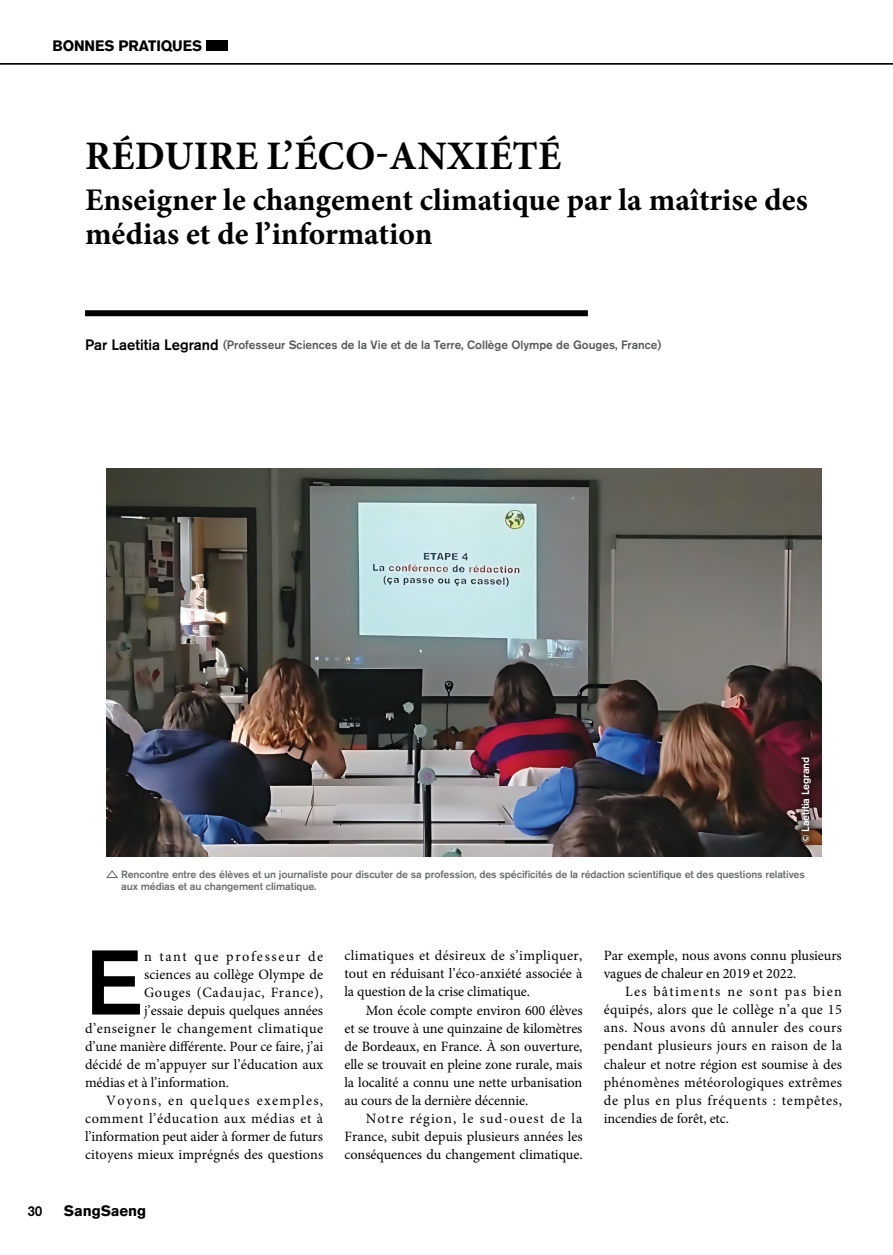
<style>
.page{position:relative;width:893px;height:1255px;background:#fff}
.page>*{position:absolute;margin:0;border:0;box-sizing:border-box;transform-origin:0 0}
.t1{font:500 90.75px "Akzidenz Grotesk BQ";color:#000}
.t2{font:700 40.5px "Minion Pro";letter-spacing:.005em;color:#000}
.t3{font:700 31.5px/34.5px "Minion Pro";color:#000}
.t4{font:700 15px "Akzidenz Grotesk BQ";letter-spacing:-.005em;color:#000}
.t5{font:14.25px/18px "Minion Pro";color:#000;text-align:justify}
.t6{font:14.25px "Minion Pro";letter-spacing:.04em;color:#000}
.t7{font:14.25px "Minion Pro";letter-spacing:.09em;color:#000}
.t8{font:14.25px "Minion Pro";letter-spacing:.055em;color:#000}
.t9{font:14.25px "Minion Pro";letter-spacing:.115em;color:#000}
.t10{font:500 14.25px "Akzidenz Grotesk BQ";color:#000;scale:.95 1}
.t11{font:500 12px "Akzidenz Grotesk BQ";color:#58595b}
.t12{font:500 10.5px/12.6px "Akzidenz Grotesk BQ";letter-spacing:-.01em;color:#6d6e71}
.t13{font:500 10.5px "Akzidenz Grotesk BQ";letter-spacing:-.01em;color:#fff}
.s1{font-size:15px;color:#000}
</style>
<div class="page">
<div style="left:206px;top:40px;width:22px;height:11px;background:#000"></div>
<hr style="left:0;top:64px;width:893px;height:1px;background:#000">
<div style="left:85px;top:310px;width:503px;height:6px;background:#000"></div>
<img style="left:106px;top:468px;width:716px;height:388px">
<svg style="left:106px;top:870px;width:12px;height:8px"></svg>
<div style="left:793px;top:749px;width:26px;height:102px;background:#000;opacity:.39"></div>
<p class="t4" style="left:52px;top:37px;width:151px">BONNES PRATIQUES</p>
<h2 class="t2" style="left:85px;top:128px;width:477px">RÉDUIRE L’ÉCO-ANXIÉTÉ</h2>
<h3 class="t3" style="left:85px;top:182px;width:724px">Enseigner le changement climatique par la maîtrise des médias et de l’information</h3>
<p class="t11" style="left:85px;top:337px;width:578px"><span class="s1">Par Laetitia Legrand</span> (Professeur Sciences de la Vie et de la Terre, Collège Olympe de Gouges, France)</p>
<p class="t13" style="left:799px;top:843px;width:88px;rotate:-90deg">© Laetitia Legrand</p>
<p class="t12" style="left:121px;top:867px;width:685px">Rencontre entre des élèves et un journaliste pour discuter de sa profession, des spécificités de la rédaction scientifique et des questions relatives aux médias et au changement climatique.</p>
<h1 class="t1" style="left:85px;top:927px;width:58px">E</h1>
<p class="t9" style="left:144px;top:946px;width:181px">n tant que professeur de</p>
<p class="t5" style="left:144px;top:965px;width:181px">sciences au collège Olympe de</p>
<p class="t8" style="left:144px;top:982px;width:181px">Gouges (Cadaujac, France),</p>
<p class="t5" style="left:144px;top:1001px;width:181px">j’essaie depuis quelques années</p>
<p class="t6" style="left:85px;top:1018px;width:240px">d’enseigner le changement climatique</p>
<p class="t5" style="left:85px;top:1037px;width:240px">d’une manière différente. Pour ce faire, j’ai</p>
<p class="t5" style="left:85px;top:1055px;width:240px">décidé de m’appuyer sur l’éducation aux</p>
<p class="t5" style="left:85px;top:1073px;width:145px">médias et à l’information.</p>
<p class="t7" style="left:106px;top:1090px;width:218px">Voyons, en quelques exemples,</p>
<p class="t6" style="left:85px;top:1108px;width:240px">comment l’éducation aux médias et à</p>
<p class="t5" style="left:85px;top:1126px;width:239px">l’information peut aider à former de futurs</p>
<p class="t5" style="left:85px;top:1144px;width:240px">citoyens mieux imprégnés des questions</p>
<p class="t10" style="left:27px;top:1201px;width:17px">30</p>
<p class="t4" style="left:64px;top:1202px;width:84px">SangSaeng</p>
<p class="t5" style="left:344px;top:946px;width:240px">climatiques et désireux de s’impliquer, tout en réduisant l’éco-anxiété associée à la question de la crise climatique.</p>
<p class="t5" style="left:344px;top:1000px;width:240px;text-indent:21px">Mon école compte environ 600 élèves et se trouve à une quinzaine de kilomètres de Bordeaux, en France. À son ouverture, elle se trouvait en pleine zone rurale, mais la localité a connu une nette urbanisation au cours de la dernière décennie.</p>
<p class="t5" style="left:344px;top:1108px;width:240px;text-indent:21px">Notre région, le sud-ouest de la France, subit depuis plusieurs années les conséquences du changement climatique.</p>
<p class="t5" style="left:604px;top:946px;width:240px">Par exemple, nous avons connu plusieurs vagues de chaleur en 2019 et 2022.</p>
<p class="t5" style="left:604px;top:982px;width:240px;text-indent:21px">Les bâtiments ne sont pas bien équipés, alors que le collège n’a que 15 ans. Nous avons dû annuler des cours pendant plusieurs jours en raison de la chaleur et notre région est soumise à des phénomènes météorologiques extrêmes de plus en plus fréquents : tempêtes, incendies de forêt, etc.</p>
</div>
